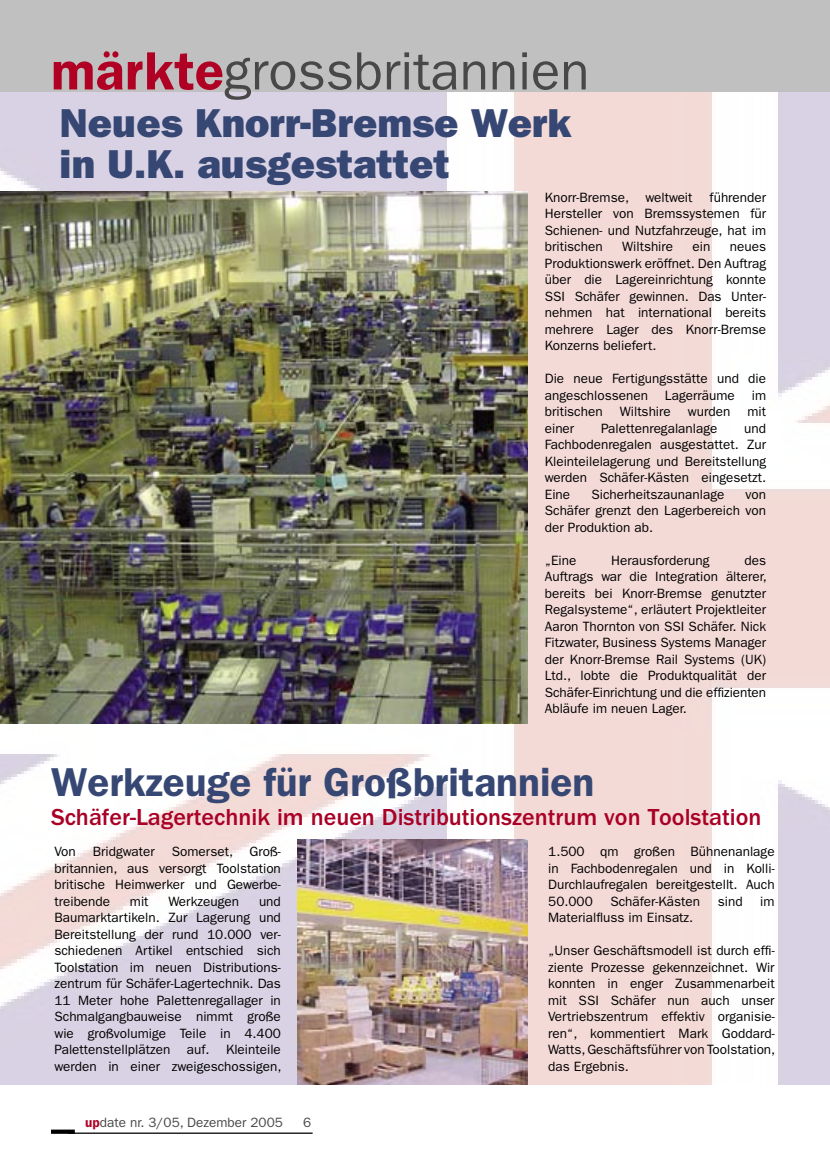
<style>
.page{position:relative;width:830px;height:1170px;background:#fff}
.page>*{position:absolute;margin:0;border:0;box-sizing:border-box;transform-origin:0 0}
.t1{font:54px "Franklin Gothic";color:#484848}
.t2{font:800 40.5px/40.5px "Franklin Gothic";color:#364773}
.t3{font:600 40.5px "Franklin Gothic";color:#364773}
.t4{font:500 24px "Franklin Gothic";color:#a90026}
.t5{font:13.5px/16.5px "Franklin Gothic";color:#000;text-align:justify}
.t6{font:13.5px "Franklin Gothic";color:#484848}
.s1{font-weight:600;color:#b00024}
</style>
<div class="page">
<hr style="left:68px;top:1132px;width:244px;height:1px;background:#000">
<div style="left:51px;top:1129px;width:24px;height:4px;border:2px solid #000"></div>
<div style="left:0;top:0;width:829px;height:91px;background:#c0c0c0"></div>
<hr style="left:829px;top:0;width:1px;height:91px;background:#c0c0c0">
<img style="left:0;top:92px;width:829px;height:992px">
<img style="left:0;top:191px;width:527px;height:532px">
<img style="left:298px;top:839px;width:229px;height:245px">
<h1 class="t1" style="left:51px;top:40px;width:539px"><span class="s1">märkte</span>grossbritannien</h1>
<h2 class="t2" style="left:60px;top:103px;width:513px">Neues Knorr-Bremse Werk in U.K. ausgestattet</h2>
<p class="t5" style="left:544px;top:189px;width:223px;text-indent:165px">führender Hersteller von Bremssystemen für Schienen- und Nutzfahrzeuge, hat im britischen</p>
<p class="t5" style="left:544px;top:189px;width:149px">Knorr-Bremse, weltweit</p>
<p class="t5" style="left:621px;top:238px;width:53px">Wiltshire</p>
<p class="t5" style="left:692px;top:238px;width:19px">ein</p>
<p class="t5" style="left:544px;top:238px;width:223px;text-indent:185px">neues Produktionswerk eröffnet. Den Auftrag über die Lagereinrichtung konnte SSI Schäfer gewinnen. Das Unter&shy;nehmen hat international bereits mehrere Lager des Knorr-Bremse Konzerns beliefert.</p>
<p class="t5" style="left:544px;top:370px;width:223px">Die neue Fertigungsstätte und die angeschlossenen</p>
<p class="t5" style="left:664px;top:387px;width:71px">Lagerräume</p>
<p class="t5" style="left:751px;top:387px;width:16px">im</p>
<p class="t5" style="left:544px;top:403px;width:59px">britischen</p>
<p class="t5" style="left:619px;top:403px;width:53px">Wiltshire</p>
<p class="t5" style="left:687px;top:403px;width:44px">wurden</p>
<p class="t5" style="left:747px;top:403px;width:20px">mit</p>
<p class="t5" style="left:544px;top:420px;width:31px">einer</p>
<p class="t5" style="left:600px;top:420px;width:118px">Palettenregalanlage</p>
<p class="t5" style="left:544px;top:420px;width:223px;text-indent:199px">und Fachbodenregalen ausgestattet. Zur Kleinteilelagerung und Bereitstellung werden Schäfer-Kästen eingesetzt.<br>Eine</p>
<p class="t5" style="left:591px;top:486px;width:134px">Sicherheitszaunanlage</p>
<p class="t5" style="left:544px;top:486px;width:223px;text-indent:201px">von Schäfer grenzt den Lagerbereich von der Produktion ab.</p>
<p class="t5" style="left:544px;top:552px;width:33px">„Eine</p>
<p class="t5" style="left:611px;top:552px;width:100px">Herausforderung</p>
<p class="t5" style="left:544px;top:552px;width:223px;text-indent:200px">des Auftrags war die Integration älterer, bereits bei Knorr-Bremse genutzter Regalsysteme“, erläutert Projektleiter Aaron Thornton von SSI Schäfer. Nick Fitzwater, Business Systems Manager der Knorr-Bremse Rail Systems (UK)<br>Ltd., lobte die Produktqualität der Schäfer-Einrichtung und die effizienten Abläufe im neuen Lager.</p>
<h2 class="t3" style="left:51px;top:757px;width:544px">Werkzeuge für Großbritannien</h2>
<h3 class="t4" style="left:51px;top:803px;width:711px">Schäfer-Lagertechnik im neuen Distributionszentrum von Toolstation</h3>
<p class="t5" style="left:548px;top:843px;width:228px">1.500 qm großen Bühnenanlage in Fachbodenregalen und in Kolli-Durchlaufregalen bereitgestellt. Auch 50.000</p>
<p class="t5" style="left:54px;top:843px;width:228px;text-indent:117px">Somerset, Groß&shy;britannien, aus versorgt Toolstation britische Heimwerker und Gewerbe&shy;treibende</p>
<p class="t5" style="left:54px;top:843px;width:23px">Von</p>
<p class="t5" style="left:93px;top:843px;width:63px">Bridgwater</p>
<p class="t5" style="left:610px;top:892px;width:91px">Schäfer-Kästen</p>
<p class="t5" style="left:717px;top:892px;width:26px">sind</p>
<p class="t5" style="left:760px;top:892px;width:16px">im</p>
<p class="t5" style="left:548px;top:909px;width:146px">Materialfluss im Einsatz.</p>
<p class="t5" style="left:548px;top:942px;width:228px">„Unser Geschäftsmodell ist durch effi&shy;ziente Prozesse gekennzeichnet. Wir konnten in enger Zusammenarbeit mit SSI Schäfer nun auch unser Vertriebszentrum effektiv organisie&shy;ren“, kommentiert Mark Goddard-Watts, Geschäftsführer von Toolstation, das Ergebnis.</p>
<p class="t5" style="left:54px;top:892px;width:228px;text-indent:204px">und Baumarktartikeln. Zur Lagerung und Bereitstellung der rund 10.000 ver&shy;schiedenen Artikel entschied sich Toolstation im neuen Distributions&shy;zentrum für Schäfer-Lagertechnik. Das 11 Meter hohe Palettenregallager in Schmalgangbauweise nimmt große wie großvolumige Teile in 4.400<br>Palettenstellplätzen auf. Kleinteile werden in einer zweigeschossigen,</p>
<p class="t5" style="left:130px;top:892px;width:20px">mit</p>
<p class="t5" style="left:168px;top:892px;width:72px">Werkzeugen</p>
<p class="t6" style="left:85px;top:1114px;width:199px"><span class="s1">up</span>date nr. 3/05, Dezember 2005</p>
<p class="t6" style="left:303px;top:1114px;width:10px">6</p>
</div>
